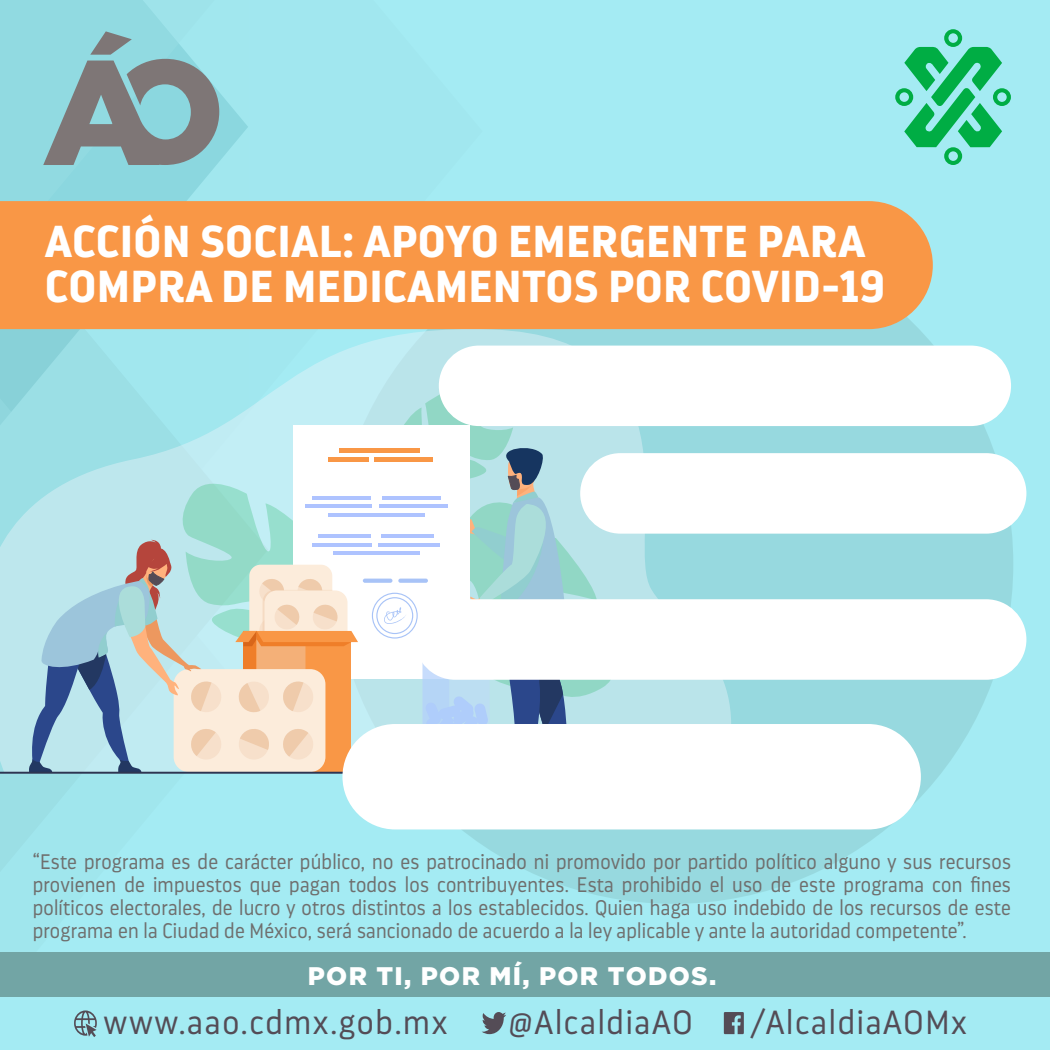
<style>
.page{position:relative;width:1050px;height:1050px;background:#a4ebf3}
.page>*{position:absolute;margin:0;border:0;box-sizing:border-box;transform-origin:0 0}
.t1{font:700 44.62px/44.6px "Darwin Pro";letter-spacing:.02em;color:#fff}
.t2{font:300 33.34px "Darwin Pro";letter-spacing:.05em;color:#544c56}
.t3{font:900 25.38px "Gotham";letter-spacing:.05em;color:#fff}
.t4{font:300 21px/22.8px "Darwin Pro";letter-spacing:.01em;color:#6f6f6e;text-align:justify;scale:.96 1}
</style>
<div class="page">
<div style="left:0;top:774px;width:81px;height:98px;background:#9ce0e6"></div>
<svg style="left:0;top:0;width:248px;height:201px;fill:#91dae1"></svg>
<div style="left:333px;top:224px;width:680px;height:680px;background:#97d9df;border-radius:50%"></div>
<div style="left:0;top:201px;width:933px;height:128px;background:#f99746"></div>
<svg style="left:0;top:329px;width:731px;height:48px"></svg>
<svg style="left:0;top:377px;width:731px;height:397px;background:#bfdbdc"></svg>
<div style="left:439px;top:346px;width:572px;height:80px;background:#fff;border-radius:40px"></div>
<svg style="left:74px;top:1010px;width:23px;height:27px"></svg>
<svg style="left:482px;top:1012px;width:24px;height:22px"></svg>
<svg style="left:724px;top:1012px;width:20px;height:22px"></svg>
<div style="left:0;top:952px;width:1050px;height:45px;background:#72a5a5"></div>
<div style="left:580px;top:453px;width:446px;height:81px;background:#fff;border-radius:40px"></div>
<div style="left:342px;top:724px;width:579px;height:105px;background:#fff;border-radius:53px"></div>
<div style="left:415px;top:599px;width:611px;height:81px;background:#fff;border-radius:40px"></div>
<svg style="left:43px;top:31px;width:176px;height:134px;background:#87a9ad"></svg>
<svg style="left:895px;top:29px;width:116px;height:136px"></svg>
<h1 class="t1" style="left:45px;top:218px;width:841px">ACCIÓN SOCIAL: APOYO EMERGENTE PARA<br>COMPRA DE MEDICAMENTOS POR COVID-19</h1>
<p class="t4" style="left:33px;top:850px;width:1021px">“Este programa es de carácter público, no es patrocinado ni promovido por partido político alguno y sus recursos provienen de impuestos que pagan todos los contribuyentes. Esta prohibido el uso de este programa con fines políticos electorales, de lucro y otros distintos a los establecidos. Quien haga uso indebido de los recursos de este programa en la Ciudad de México, será sancionado de acuerdo a la ley aplicable y ante la autoridad competente”.</p>
<p class="t3" style="left:308px;top:961px;width:410px">POR TI, POR MÍ, POR TODOS.</p>
<h2 class="t2" style="left:104px;top:1001px;width:345px">www.aao.cdmx.gob.mx</h2>
<h2 class="t2" style="left:509px;top:1001px;width:185px">@AlcaldiaAO</h2>
<h2 class="t2" style="left:750px;top:1001px;width:219px">/AlcaldiaAOMx</h2>
</div>
